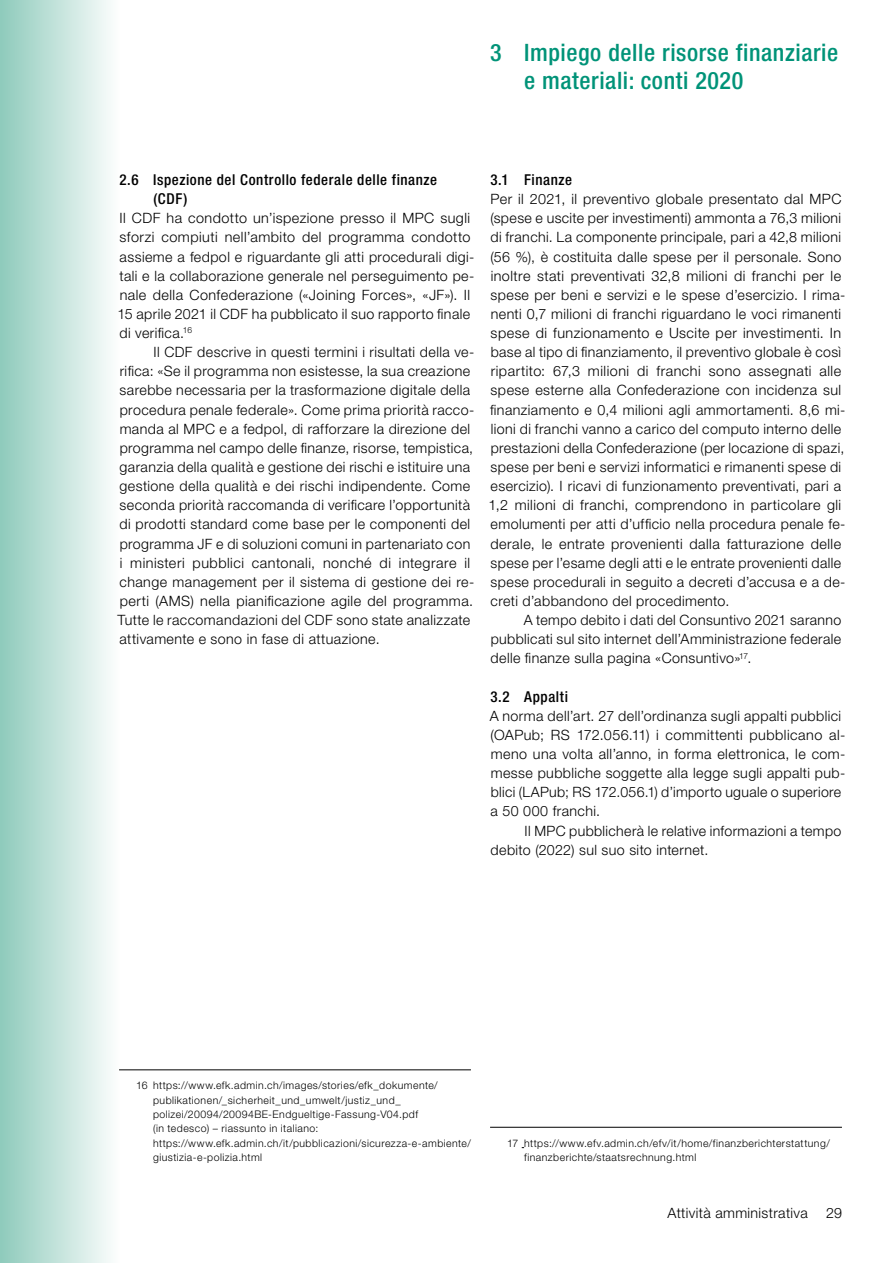
<style>
.page{position:relative;width:893px;height:1263px;background:#fff}
.page>*{position:absolute;margin:0;border:0;box-sizing:border-box;transform-origin:0 0}
.t1{font:500 condensed 24px/28.7px "Helvetica Neue LT Std";letter-spacing:.025em;color:#009378}
.t2{font:500 condensed 15px/19.2px "Helvetica Neue LT Std";letter-spacing:.04em;color:#000}
.t3{font:300 14.25px/19.2px "Helvetica Neue LT Std";letter-spacing:.03em;color:#000}
.t4{font:300 10.5px/14.4px "Helvetica Neue LT Std";letter-spacing:.045em;color:#000}
</style>
<div class="page">
<div style="left:0;top:0;width:119px;height:1263px;background:linear-gradient(to right,#8ecabb,#fdfefd)"></div>
<hr style="left:119px;top:1069px;width:352px;height:1px;background:#000">
<hr style="left:490px;top:1127px;width:352px;height:1px;background:#000">
<h1 class="t1" style="left:524px;top:37px;width:316px;text-indent:-34px">3 Impiego delle risorse finanziarie e materiali: conti 2020</h1>
<p class="t2" style="left:154px;top:170px;width:285px;text-indent:-34px">2.6 Ispezione del Controllo federale delle finanze (CDF)</p>
<p class="t3" style="left:118px;top:208px;width:358px">Il CDF ha condotto un’ispezione presso il MPC sugli sforzi compiuti nell’ambito del programma condotto assieme a fedpol e riguardante gli atti procedurali digi&shy;tali e la collaborazione generale nel perseguimento pe&shy;nale della Confederazione («Joining Forces», «JF»). Il 15 aprile 2021 il CDF ha pubblicato il suo rapporto finale di verifica.<sup>16</sup></p>
<p class="t3" style="left:118px;top:342px;width:358px;text-indent:36px">Il CDF descrive in questi termini i risultati della ve&shy;rifica: «Se il programma non esistesse, la sua creazione sarebbe necessaria per la trasformazione digitale della procedura penale federale». Come prima priorità racco&shy;manda al MPC e a fedpol, di rafforzare la direzione del programma nel campo delle finanze, risorse, tempistica, garanzia della qualità e gestione dei rischi e istituire una gestione della qualità e dei rischi indipendente. Come seconda priorità raccomanda di verificare l’opportunità di prodotti standard come base per le componenti del programma JF e di soluzioni comuni in partenariato con i ministeri pubblici cantonali, nonché di integrare il change management per il sistema di gestione dei re&shy;perti (AMS) nella pianificazione agile del programma.<br>Tutte le raccomandazioni del CDF sono state analizzate attivamente e sono in fase di attuazione.</p>
<p class="t2" style="left:490px;top:170px;width:83px">3.1 Finanze</p>
<p class="t3" style="left:489px;top:189px;width:358px">Per il 2021, il preventivo globale presentato dal MPC (spese e uscite per investimenti) ammonta a 76,3 milioni di franchi. La componente principale, pari a 42,8 milioni (56 %), è costituita dalle spese per il personale. Sono inoltre stati preventivati 32,8 milioni di franchi per le spese per beni e servizi e le spese d’esercizio. I rima&shy;nenti 0,7 milioni di franchi riguardano le voci rimanenti spese di funzionamento e Uscite per investimenti. In base al tipo di finanziamento, il preventivo globale è così ripartito: 67,3 milioni di franchi sono assegnati alle spese esterne alla Confederazione con incidenza sul finanziamento e 0,4 milioni agli ammortamenti. 8,6 mi&shy;lioni di franchi vanno a carico del computo interno delle prestazioni della Confederazione (per locazione di spazi, spese per beni e servizi informatici e rimanenti spese di esercizio). I ricavi di funzionamento preventivati, pari a 1,2 milioni di franchi, comprendono in particolare gli emolumenti per atti d’ufficio nella procedura penale fe&shy;derale, le entrate provenienti dalla fatturazione delle spese per l’esame degli atti e le entrate provenienti dalle spese procedurali in seguito a decreti d’accusa e a de&shy;creti d’abbandono del procedimento.</p>
<p class="t3" style="left:490px;top:610px;width:352px;text-align:justify;text-indent:33px">A tempo debito i dati del Consuntivo 2021 saranno pubblicati sul sito internet dell’Amministrazione federale delle finanze sulla pagina «Consuntivo»<sup>17</sup>.</p>
<p class="t2" style="left:490px;top:686px;width:79px">3.2 Appalti</p>
<p class="t3" style="left:490px;top:706px;width:357px">A norma dell’art. 27 dell’ordinanza sugli appalti pubblici (OAPub; RS 172.056.11) i committenti pubblicano al&shy;meno una volta all’anno, in forma elettronica, le com&shy;messe pubbliche soggette alla legge sugli appalti pub&shy;blici (LAPub; RS 172.056.1) d’importo uguale o superiore a 50 000 franchi.</p>
<p class="t3" style="left:490px;top:821px;width:352px;text-indent:34px">Il MPC pubblicherà le relative informazioni a tempo debito (2022) sul suo sito internet.</p>
<p class="t4" style="left:153px;top:1078px;width:319px;text-indent:-17px">16 https://www.efk.admin.ch/images/stories/efk_dokumente/ publikationen/_sicherheit_und_umwelt/justiz_und_ polizei/20094/20094BE-Endgueltige-Fassung-V04.pdf<br>(in tedesco) – riassunto in italiano: https://www.efk.admin.ch/it/pubblicazioni/sicurezza-e-ambiente/ giustizia-e-polizia.html</p>
<p class="t4" style="left:524px;top:1135px;width:307px;text-indent:-17px">17 https://www.efv.admin.ch/efv/it/home/finanzberichterstattung/ finanzberichte/staatsrechnung.html</p>
<p class="t3" style="left:667px;top:1203px;width:142px">Attività amministrativa</p>
<p class="t3" style="left:826px;top:1203px;width:17px">29</p>
</div>
